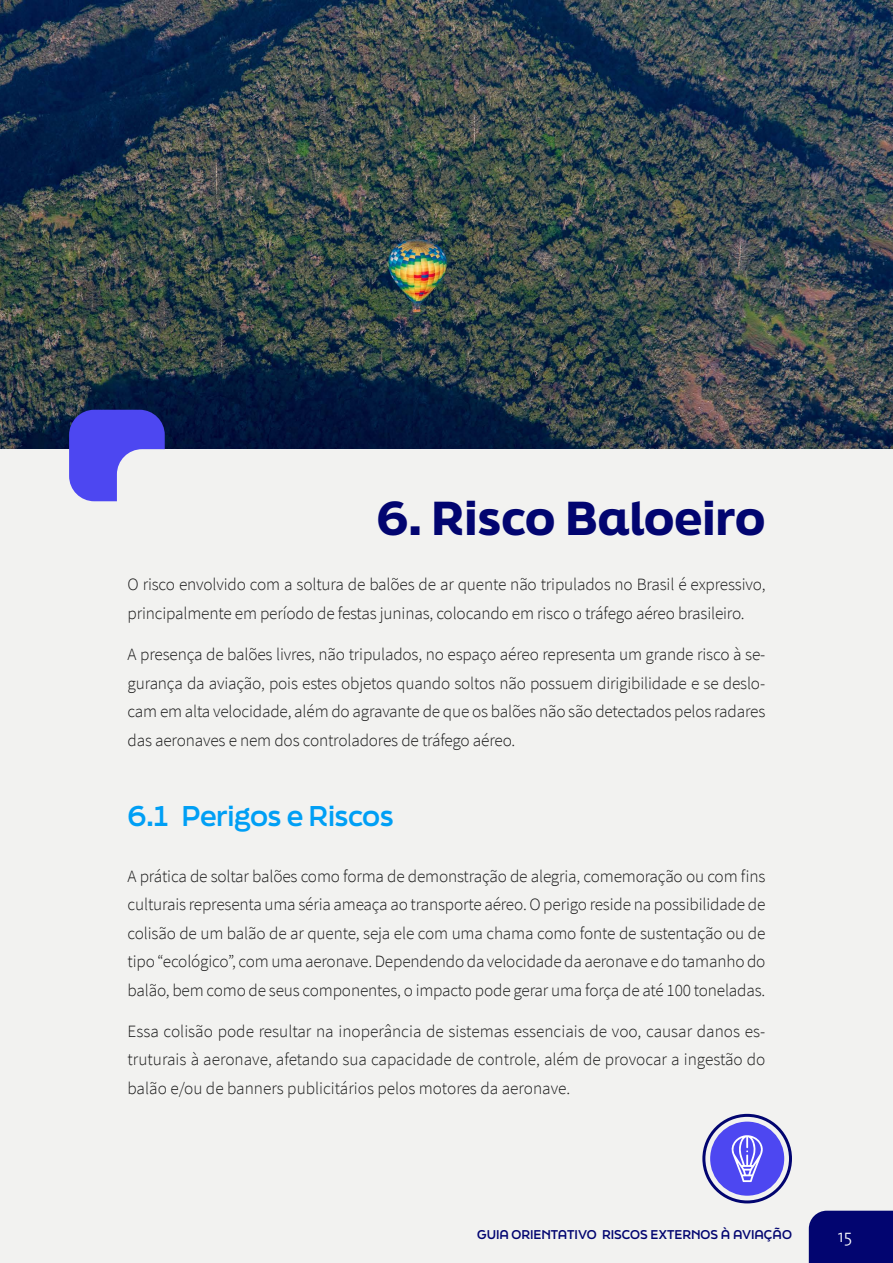
<style>
.page{position:relative;width:893px;height:1263px;background:#f2f2f0}
.page>*{position:absolute;margin:0;border:0;box-sizing:border-box;transform-origin:0 0}
.t1{font:900 45px "Final Six";color:#020570}
.t2{font:700 27px "Final Six";letter-spacing:-.02em;color:#009ff5}
.t3{font:300 18px "The Sans";color:#fff}
.t4{font:300 17.25px/28.5px "Source Sans Pro";letter-spacing:-.01em;color:#1a1a1a;text-align:justify}
.t5{font:700 12px "Final Six";color:#020570}
</style>
<div class="page">
<div style="left:809px;top:1211px;width:84px;height:52px;background:#020570"></div>
<img style="left:0;top:0;width:893px;height:449px">
<div style="left:702px;top:1114px;width:90px;height:89px;border:3px solid #020570;border-radius:50%"></div>
<div style="left:710px;top:1121px;width:74px;height:75px;background:#4d47f1;border-radius:50%"></div>
<svg style="left:731px;top:1135px;width:32px;height:47px"></svg>
<div style="left:69px;top:410px;width:96px;height:91px;background:#4d47f1;border-radius:25px"></div>
<div style="left:117px;top:449px;width:71px;height:80px;background:#f2f2f0;border-radius:25px"></div>
<h1 class="t1" style="left:377px;top:485px;width:390px">6. Risco Baloeiro</h1>
<p class="t4" style="left:128px;top:570px;width:639px">O risco envolvido com a soltura de balões de ar quente não tripulados no Brasil é expressivo, principalmente em período de festas juninas, colocando em risco o tráfego aéreo brasileiro.</p>
<p class="t4" style="left:128px;top:640px;width:639px">A presença de balões livres, não tripulados, no espaço aéreo representa um grande risco à se&shy;gurança da aviação, pois estes objetos quando soltos não possuem dirigibilidade e se deslo&shy;cam em alta velocidade, além do agravante de que os balões não são detectados pelos radares das aeronaves e nem dos controladores de tráfego aéreo.</p>
<h2 class="t2" style="left:128px;top:796px;width:268px">6.1 Perigos e Riscos</h2>
<p class="t4" style="left:128px;top:861px;width:639px">A prática de soltar balões como forma de demonstração de alegria, comemoração ou com fins culturais representa uma séria ameaça ao transporte aéreo. O perigo reside na possibilidade de colisão de um balão de ar quente, seja ele com uma chama como fonte de sustentação ou de tipo “ecológico”, com uma aeronave. Dependendo da velocidade da aeronave e do tamanho do balão, bem como de seus componentes, o impacto pode gerar uma força de até 100 toneladas.</p>
<p class="t4" style="left:128px;top:1017px;width:639px">Essa colisão pode resultar na inoperância de sistemas essenciais de voo, causar danos es&shy;truturais à aeronave, afetando sua capacidade de controle, além de provocar a ingestão do balão e/ou de banners publicitários pelos motores da aeronave.</p>
<p class="t5" style="left:477px;top:1225px;width:316px">GUIA ORIENTATIVO RISCOS EXTERNOS À AVIAÇÃO</p>
<p class="t3" style="left:838px;top:1221px;width:16px">15</p>
</div>
